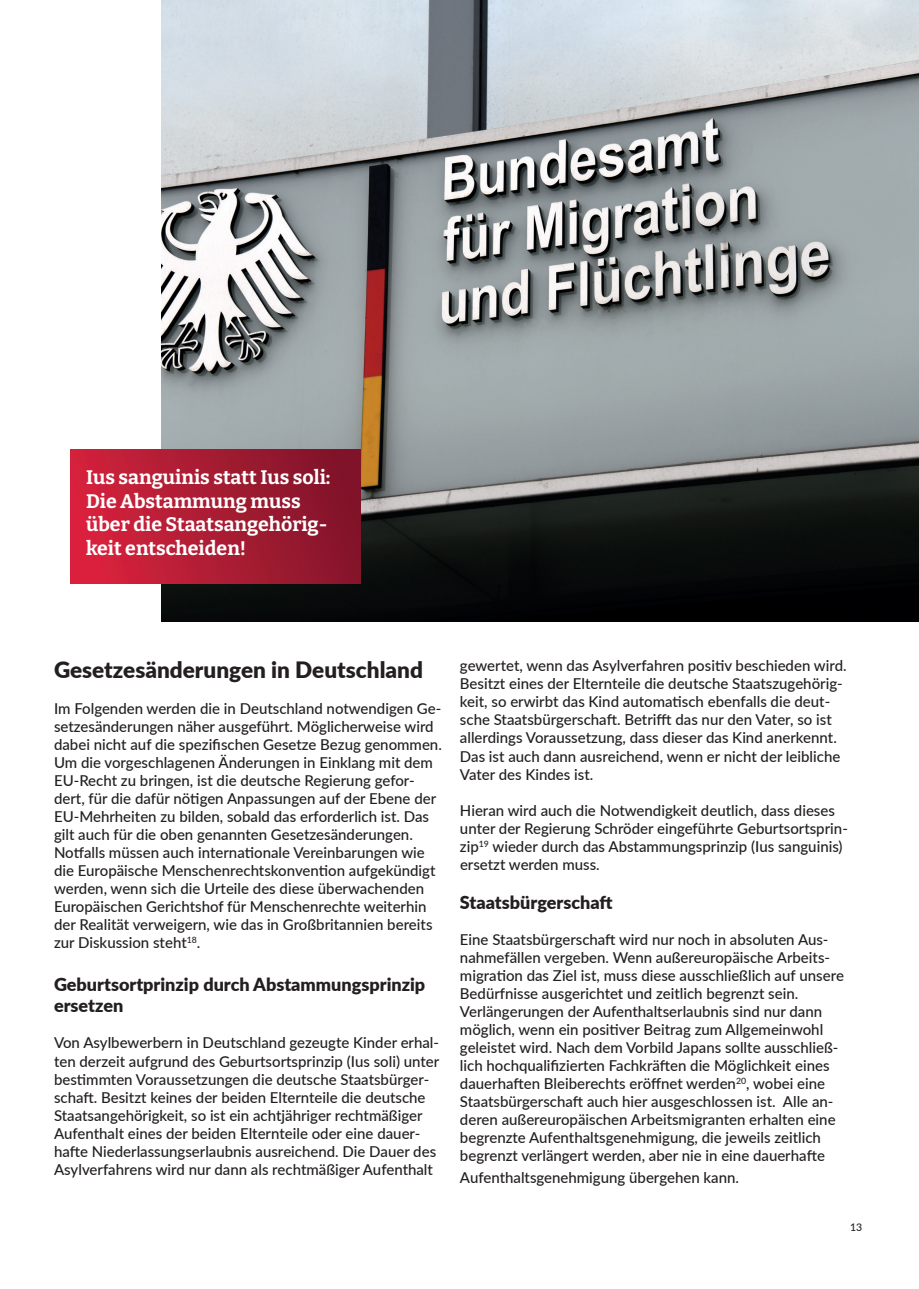
<style>
.page{position:relative;width:919px;height:1289px;background:#fff}
.page>*{position:absolute;margin:0;border:0;box-sizing:border-box;transform-origin:0 0}
.t1{font:900 22.5px "Lato";color:#231f20}
.t2{font:100 19.5px/23.4px "Bitter";color:#fff}
.t3{font:900 18px/21.6px "Lato";color:#231f20}
.t4{font:500 15px/18px "Lato";color:#231f20}
.t5{font:500 10.5px "Lato";color:#231f20}
</style>
<div class="page">
<img style="left:162px;top:0;width:756px;height:621px">
<img style="left:70px;top:449px;width:291px;height:134px">
<h2 class="t2" style="left:86px;top:465px;width:246px">Ius sanguinis statt Ius soli:<br>Die Abstammung muss über die Staatsangehörig&shy;keit entscheiden!</h2>
<h1 class="t1" style="left:54px;top:652px;width:370px">Gesetzesänderungen in Deutschland</h1>
<p class="t4" style="left:54px;top:698px;width:389px">Im Folgenden werden die in Deutschland notwendigen Ge&shy;setzesänderungen näher ausgeführt. Möglicherweise wird dabei nicht auf die spezifischen Gesetze Bezug genommen.<br>Um die vorgeschlagenen Änderungen in Einklang mit dem EU-Recht zu bringen, ist die deutsche Regierung gefor&shy;dert, für die dafür nötigen Anpassungen auf der Ebene der EU-Mehrheiten zu bilden, sobald das erforderlich ist. Das gilt auch für die oben genannten Gesetzesänderungen.<br>Notfalls müssen auch internationale Vereinbarungen wie die Europäische Menschenrechtskonvention aufgekündigt werden, wenn sich die Urteile des diese überwachenden Europäischen Gerichtshof für Menschenrechte weiterhin der Realität verweigern, wie das in Großbritannien bereits zur Diskussion steht<sup>18</sup>.</p>
<p class="t3" style="left:54px;top:972px;width:373px">Geburtsortprinzip durch Abstammungsprinzip ersetzen</p>
<p class="t4" style="left:54px;top:1033px;width:387px">Von Asylbewerbern in Deutschland gezeugte Kinder erhal&shy;ten derzeit aufgrund des Geburtsortsprinzip (Ius soli) unter bestimmten Voraussetzungen die deutsche Staatsbürger&shy;schaft. Besitzt keines der beiden Elternteile die deutsche Staatsangehörigkeit, so ist ein achtjähriger rechtmäßiger Aufenthalt eines der beiden Elternteile oder eine dauer&shy;hafte Niederlassungserlaubnis ausreichend. Die Dauer des Asylverfahrens wird nur dann als rechtmäßiger Aufenthalt</p>
<p class="t4" style="left:460px;top:656px;width:388px">gewertet, wenn das Asylverfahren positiv beschieden wird.<br>Besitzt eines der Elternteile die deutsche Staatszugehörig&shy;keit, so erwirbt das Kind automatisch ebenfalls die deut&shy;sche Staatsbürgerschaft. Betrifft das nur den Vater, so ist allerdings Voraussetzung, dass dieser das Kind anerkennt.<br>Das ist auch dann ausreichend, wenn er nicht der leibliche Vater des Kindes ist.</p>
<p class="t4" style="left:460px;top:800px;width:389px">Hieran wird auch die Notwendigkeit deutlich, dass dieses unter der Regierung Schröder eingeführte Geburtsortsprin&shy;zip<sup>19</sup> wieder durch das Abstammungsprinzip (Ius sanguinis) ersetzt werden muss.</p>
<p class="t3" style="left:460px;top:891px;width:154px">Staatsbürgerschaft</p>
<p class="t4" style="left:460px;top:930px;width:385px">Eine Staatsbürgerschaft wird nur noch in absoluten Aus&shy;nahmefällen vergeben. Wenn außereuropäische Arbeits&shy;migration das Ziel ist, muss diese ausschließlich auf unsere Bedürfnisse ausgerichtet und zeitlich begrenzt sein.<br>Verlängerungen der Aufenthaltserlaubnis sind nur dann möglich, wenn ein positiver Beitrag zum Allgemeinwohl geleistet wird. Nach dem Vorbild Japans sollte ausschließ&shy;lich hochqualifizierten Fachkräften die Möglichkeit eines dauerhaften Bleiberechts eröffnet werden<sup>20</sup>, wobei eine Staatsbürgerschaft auch hier ausgeschlossen ist. Alle an&shy;deren außereuropäischen Arbeitsmigranten erhalten eine begrenzte Aufenthaltsgenehmigung, die jeweils zeitlich begrenzt verlängert werden, aber nie in eine dauerhafte</p>
<p class="t4" style="left:460px;top:1167px;width:280px">Aufenthaltsgenehmigung übergehen kann.</p>
<p class="t5" style="left:850px;top:1219px;width:14px">13</p>
</div>
